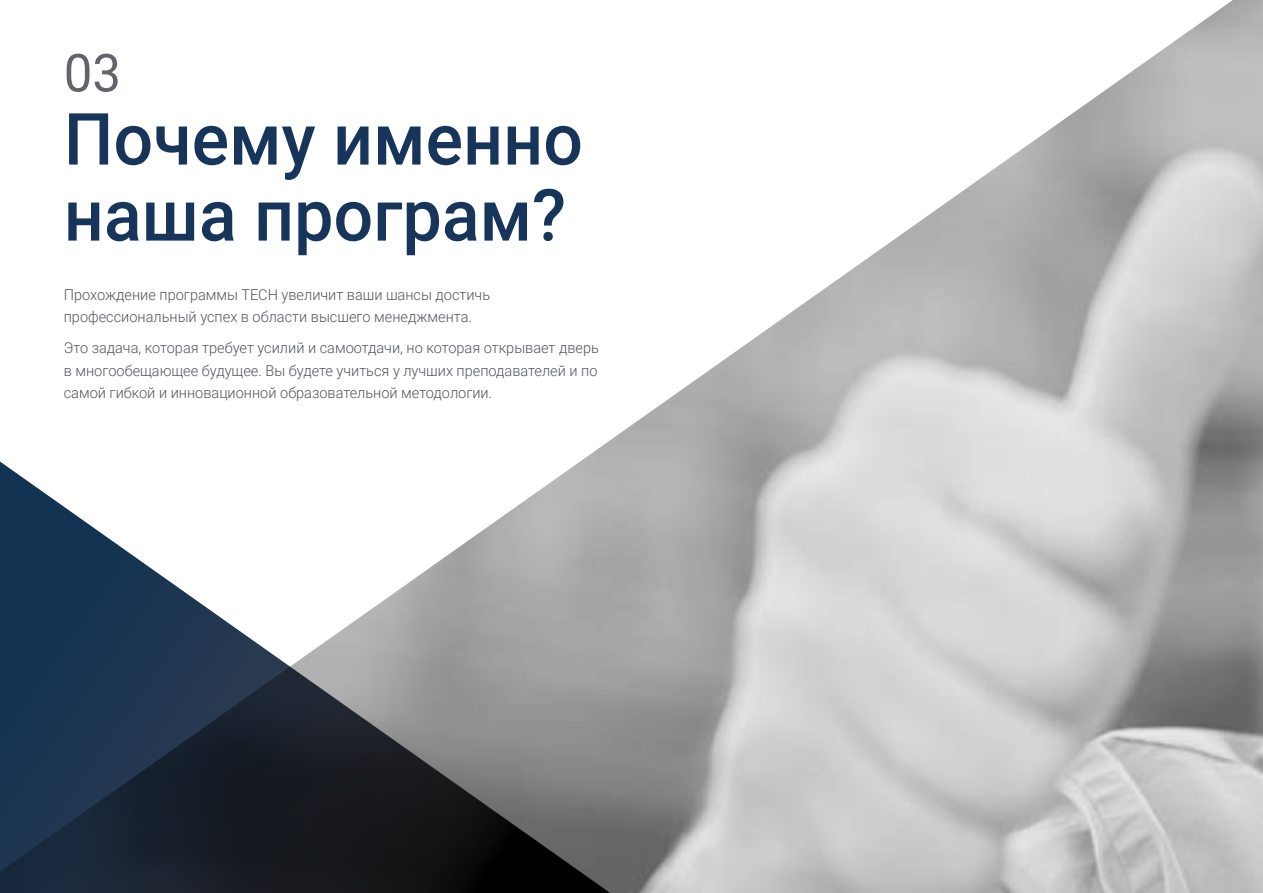
<style>
.page{position:relative;width:1263px;height:893px;background:#fff}
.page>*{position:absolute;margin:0;border:0;box-sizing:border-box;transform-origin:0 0}
.t1{font:500 72px/76.1px "Roboto";color:#17355b}
.t2{font:52.5px "Roboto";color:#61646a}
.t3{font:300 15px/22.5px "Roboto";color:#52555b}
</style>
<div class="page">
<img style="left:602px;top:0;width:661px;height:893px">
<svg style="left:0;top:446px;width:640px;height:447px"></svg>
<h2 class="t2" style="left:64px;top:36px;width:59px">03</h2>
<h1 class="t1" style="left:64px;top:98px;width:521px">Почему именно наша програм?</h1>
<p class="t3" style="left:64px;top:283px;width:428px">Прохождение программы TECH увеличит ваши шансы достичь профессиональный успех в области высшего менеджмента.</p>
<p class="t3" style="left:64px;top:336px;width:537px;text-align:justify">Это задача, которая требует усилий и самоотдачи, но которая открывает дверь в многообещающее будущее. Вы будете учиться у лучших преподавателей и по самой гибкой и инновационной образовательной методологии.</p>
</div>
